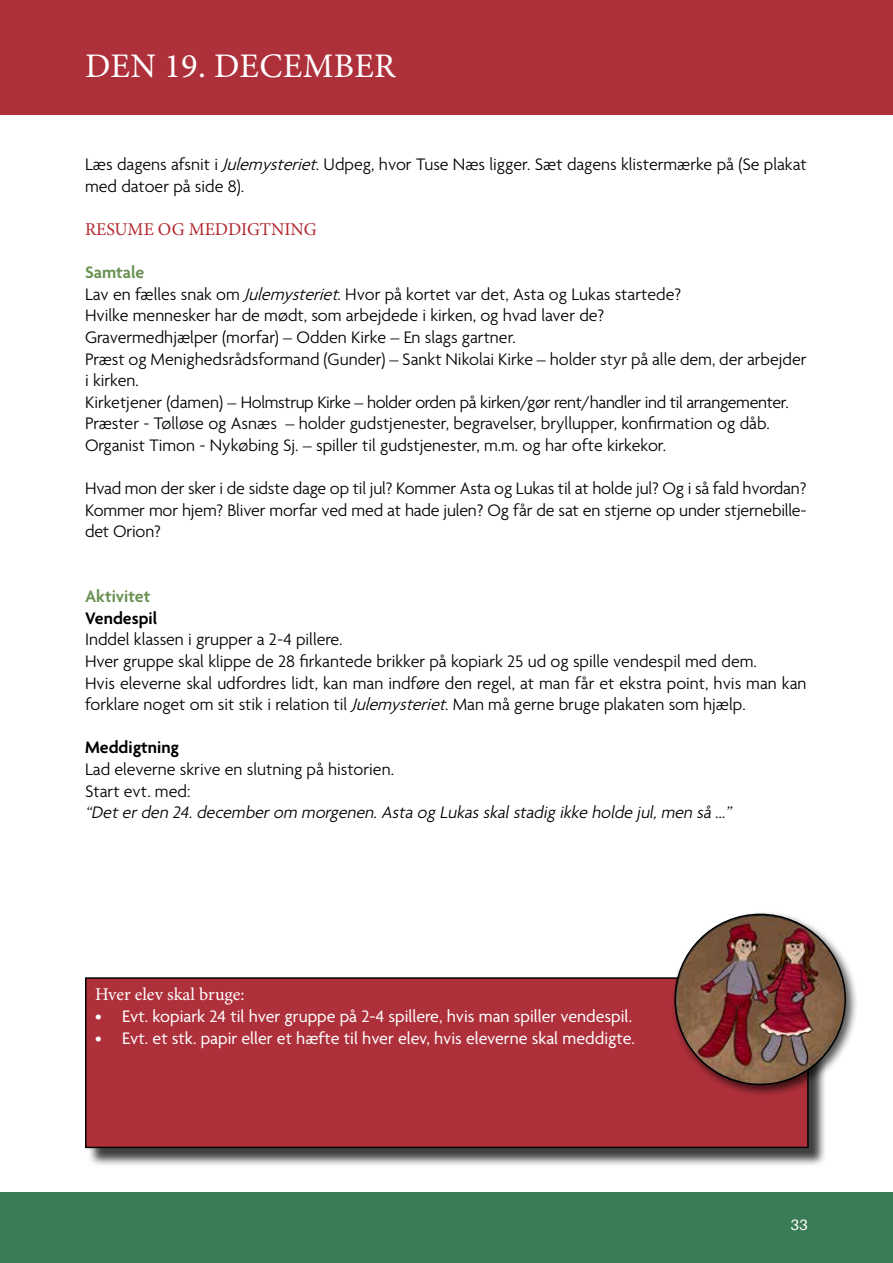
<style>
.page{position:relative;width:893px;height:1263px;background:#fff}
.page>*{position:absolute;margin:0;border:0;box-sizing:border-box;transform-origin:0 0}
.t1{font:34.5px "Minion Pro";letter-spacing:.01em;color:#fff}
.t2{font:300 18px/21.6px "Agenda";color:#000}
.t3{font:18px "Agenda";color:#fff}
.t4{font:italic 300 18px "Agenda";color:#000}
.t5{font:600 18px "Agenda";color:#000}
.t6{font:18px "Minion Pro";color:#b2292e}
.t7{font:18px "Minion Pro";color:#fff}
.t8{font:600 18px "Agenda";color:#6a9052}
.t9{font:15px "Aileron";color:#fff}
.s1{font-style:italic}
.s2{font-weight:600;color:#6a9052}
</style>
<div class="page">
<div style="left:0;top:1193px;width:893px;height:70px;background:#397c55"></div>
<div style="left:0;top:0;width:893px;height:115px;background:#ae303b"></div>
<div style="left:87px;top:979px;width:740px;height:188px;background:#000;opacity:.75"></div>
<div style="left:86px;top:978px;width:722px;height:169px;background:#ae303b"></div>
<div style="left:85px;top:977px;width:724px;height:171px;border:2px solid #000"></div>
<div style="left:671px;top:910px;width:187px;height:188px;background:#000;opacity:.67"></div>
<img style="left:675px;top:914px;width:170px;height:170px;border-radius:85px">
<h1 class="t1" style="left:85px;top:43px;width:312px">DEN 19. DECEMBER</h1>
<p class="t2" style="left:85px;top:155px;width:723px">Læs dagens afsnit i <span class="s1">Julemysteriet</span>. Udpeg, hvor Tuse Næs ligger. Sæt dagens klistermærke på (Se plakat med datoer på side 8).</p>
<p class="t6" style="left:85px;top:217px;width:233px">RESUME OG MEDDIGTNING</p>
<p class="t2" style="left:85px;top:263px;width:723px"><span class="s2">Samtale<br></span>Lav en fælles snak om <span class="s1">Julemysteriet</span>. Hvor på kortet var det, Asta og Lukas startede?<br>Hvilke mennesker har de mødt, som arbejdede i kirken, og hvad laver de?<br>Gravermedhjælper (morfar) – Odden Kirke – En slags gartner.<br>Præst og Menighedsrådsformand (Gunder) – Sankt Nikolai Kirke – holder styr på alle dem, der arbejder i kirken.<br>Kirketjener (damen) – Holmstrup Kirke – holder orden på kirken/gør rent/handler ind til arrangementer.<br>Præster - Tølløse og Asnæs – holder gudstjenester, begravelser, bryllupper, konfirmation og dåb.<br>Organist Timon - Nykøbing Sj. – spiller til gudstjenester, m.m. og har ofte kirkekor.</p>
<p class="t2" style="left:85px;top:479px;width:723px;text-align:justify">Hvad mon der sker i de sidste dage op til jul? Kommer Asta og Lukas til at holde jul? Og i så fald hvordan?<br>Kommer mor hjem? Bliver morfar ved med at hade julen? Og får de sat en stjerne op under stjernebille&shy;det Orion?</p>
<p class="t8" style="left:85px;top:587px;width:67px">Aktivitet</p>
<p class="t5" style="left:85px;top:608px;width:74px">Vendespil</p>
<p class="t2" style="left:85px;top:630px;width:723px">Inddel klassen i grupper a 2-4 pillere.<br>Hver gruppe skal klippe de 28 firkantede brikker på kopiark 25 ud og spille vendespil med dem.<br>Hvis eleverne skal udfordres lidt, kan man indføre den regel, at man får et ekstra point, hvis man kan forklare noget om sit stik i relation til <span class="s1">Julemysteriet</span>. Man må gerne bruge plakaten som hjælp.</p>
<p class="t5" style="left:85px;top:738px;width:96px">Meddigtning</p>
<p class="t2" style="left:85px;top:760px;width:310px">Lad eleverne skrive en slutning på historien.<br>Start evt. med:</p>
<p class="t4" style="left:85px;top:803px;width:652px">“Deterden 24.decemberom morgenen.Asta og Lukasskalstadig ikke holde j ul,men så …”</p>
<p class="t7" style="left:95px;top:982px;width:151px">Hver elev skal bruge:</p>
<p class="t3" style="left:95px;top:1006px;width:539px">• Evt. kopiark 24 til hver gruppe på 2-4 spillere, hvis man spiller vendespil.</p>
<p class="t3" style="left:95px;top:1028px;width:541px">• Evt. et stk. papir eller et hæfte til hver elev, hvis eleverne skal meddigte.</p>
<p class="t9" style="left:790px;top:1216px;width:19px">33</p>
</div>
